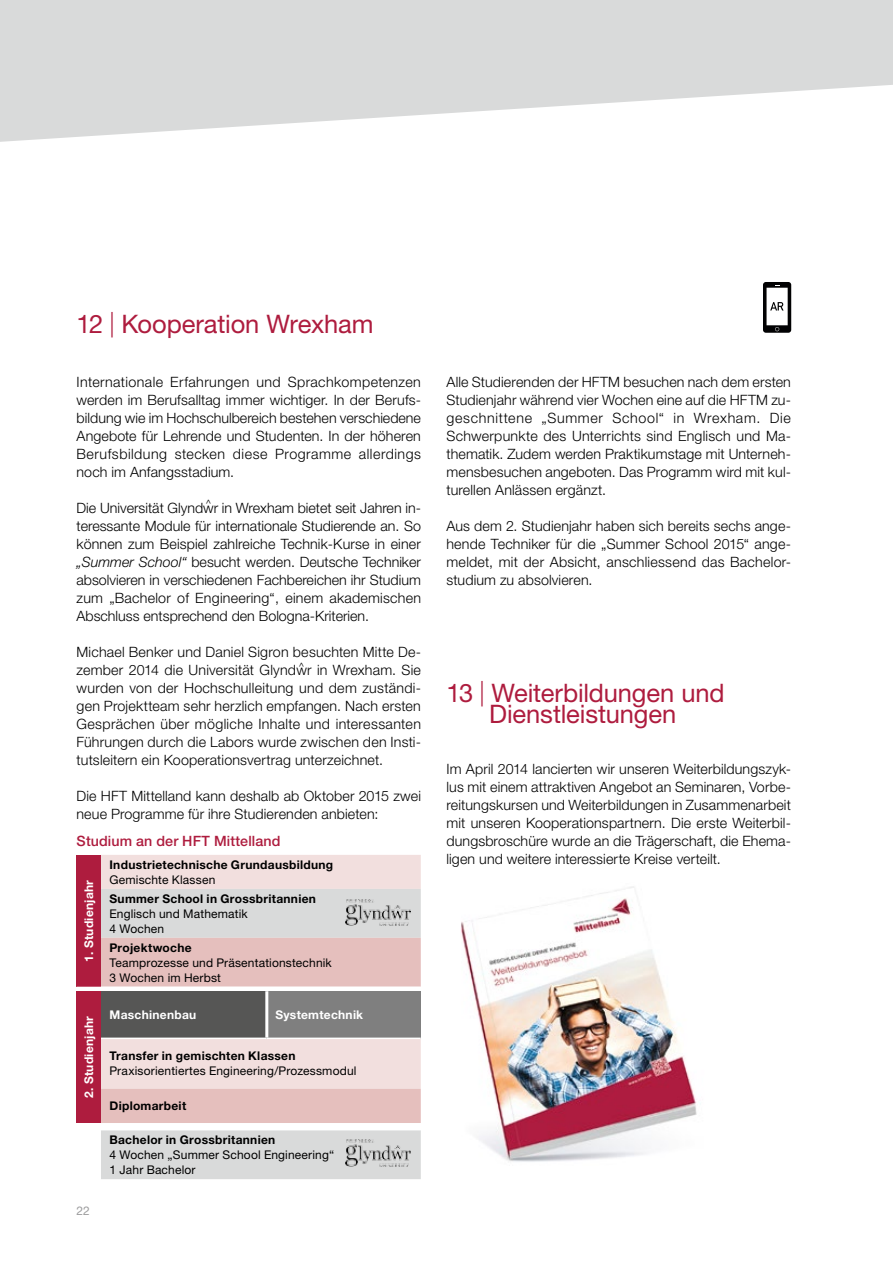
<style>
.page{position:relative;width:893px;height:1263px;background:#fff}
.page>*{position:absolute;margin:0;border:0;box-sizing:border-box;transform-origin:0 0}
.t1{font:25.5px/21px "Helvetica Neue LT Std";letter-spacing:-.005em;color:#ae1c3e;text-align:center}
.t2{font:300 14.25px/18px "Helvetica Neue LT Std";letter-spacing:.01em;color:#000;text-align:justify}
.t3{font:500 14.25px "Helvetica Neue LT Std";letter-spacing:.01em;color:#ae1c3e}
.t4{font:12px/15px "Helvetica Neue LT Std";letter-spacing:.015em;color:#000}
.t5{font:700 12px "Helvetica Neue LT Std";letter-spacing:.025em;color:#000}
.t6{font:700 12px "Helvetica Neue LT Std";letter-spacing:.025em;color:#fff}
.t7{font:12px "Helvetica Neue LT Std";color:#9c9c9d}
.t8{font:9px "Helvetica Neue LT Std";color:#000}
.s1{font-style:italic}
</style>
<div class="page">
<svg style="left:0;top:0;width:893px;height:142px;fill:#d9dada"></svg>
<img style="left:461px;top:886px;width:236px;height:276px">
<div style="left:77px;top:855px;width:24px;height:132px;background:#ae1c3e"></div>
<div style="left:101px;top:855px;width:320px;height:34px;background:#f2dfde"></div>
<div style="left:101px;top:889px;width:320px;height:290px;background:#d9dada"></div>
<div style="left:101px;top:938px;width:320px;height:49px;background:#e5bfbd"></div>
<svg style="left:101px;top:987px;width:320px;height:143px;background:#eed7d6"></svg>
<div style="left:77px;top:991px;width:24px;height:132px;background:#ae1c3e"></div>
<div style="left:101px;top:991px;width:166px;height:47px;background:#565655"></div>
<div style="left:267px;top:991px;width:154px;height:47px;background:#7f7f7f"></div>
<hr style="left:265px;top:991px;width:3px;height:46px;background:#fff">
<hr style="left:101px;top:1037px;width:166px;height:2px;background:#fff">
<hr style="left:267px;top:1037px;width:154px;height:2px;background:#fff">
<img style="left:345px;top:1140px;width:66px;height:27px">
<img style="left:345px;top:899px;width:66px;height:27px">
<svg style="left:763px;top:282px;width:28px;height:51px"></svg>
<h1 class="t1" style="left:77px;top:313px;width:299px">12 | Kooperation Wrexham</h1>
<p class="t2" style="left:77px;top:373px;width:346px">Internationale Erfahrungen und Sprachkompetenzen werden im Berufsalltag immer wichtiger. In der Berufs&shy;bildung wie im Hochschulbereich bestehen verschiedene Angebote für Lehrende und Studenten. In der höheren Berufsbildung stecken diese Programme allerdings noch im Anfangsstadium.</p>
<p class="t2" style="left:77px;top:499px;width:346px">Die Universität Glyndwr in Wrexham bietet seit Jahren in&shy;teressante Module für internationale Studierende an. So können zum Beispiel zahlreiche Technik-Kurse in einer <span class="s1">„Summer School“</span> besucht werden. Deutsche Techniker absolvieren in verschiedenen Fachbereichen ihr Studium zum „Bachelor of Engineering“, einem akademischen Abschluss entsprechend den Bologna-Kriterien.</p>
<p class="t2" style="left:77px;top:643px;width:346px">Michael Benker und Daniel Sigron besuchten Mitte De&shy;zember 2014 die Universität Glyndwr in Wrexham. Sie wurden von der Hochschulleitung und dem zuständi&shy;gen Projektteam sehr herzlich empfangen. Nach ersten Gesprächen über mögliche Inhalte und interessanten Führungen durch die Labors wurde zwischen den Insti&shy;tutsleitern ein Kooperationsvertrag unterzeichnet.</p>
<p class="t2" style="left:77px;top:787px;width:346px">Die HFT Mittelland kann deshalb ab Oktober 2015 zwei neue Programme für ihre Studierenden anbieten:</p>
<p class="t3" style="left:77px;top:832px;width:206px">Studium an der HFT Mittelland</p>
<p class="t6" style="left:81px;top:961px;width:83px;rotate:-90deg">1. Studienjahr</p>
<p class="t8" style="left:206px;top:497px;width:7px">^</p>
<p class="t8" style="left:299px;top:660px;width:7px">^</p>
<p class="t5" style="left:109px;top:857px;width:225px">Industrietechnische Grundausbildung</p>
<p class="t4" style="left:109px;top:872px;width:107px">Gemischte Klassen</p>
<p class="t5" style="left:109px;top:891px;width:208px">Summer School in Grossbritannien</p>
<p class="t4" style="left:109px;top:906px;width:140px">Englisch und Mathematik<br>4 Wochen</p>
<p class="t5" style="left:109px;top:940px;width:84px">Projektwoche</p>
<p class="t4" style="left:109px;top:954px;width:224px">Teamprozesse und Präsentationstechnik<br>3 Wochen im Herbst</p>
<p class="t6" style="left:81px;top:1098px;width:84px;rotate:-90deg">2. Studienjahr</p>
<p class="t7" style="left:77px;top:1204px;width:15px">22</p>
<p class="t6" style="left:109px;top:1007px;width:88px">Maschinenbau</p>
<p class="t6" style="left:275px;top:1007px;width:89px">Systemtechnik</p>
<p class="t5" style="left:109px;top:1048px;width:188px">Transfer in gemischten Klassen</p>
<p class="t4" style="left:109px;top:1063px;width:249px">Praxisorientiertes Engineering/Prozessmodul</p>
<p class="t5" style="left:109px;top:1098px;width:78px">Diplomarbeit</p>
<p class="t5" style="left:109px;top:1132px;width:167px">Bachelor in Grossbritannien</p>
<p class="t4" style="left:109px;top:1147px;width:226px">4 Wochen „Summer School Engineering“<br>1 Jahr Bachelor</p>
<p class="t2" style="left:446px;top:373px;width:346px">Alle Studierenden der HFTM besuchen nach dem ersten Studienjahr während vier Wochen eine auf die HFTM zu&shy;geschnittene „Summer School“ in Wrexham. Die Schwerpunkte des Unterrichts sind Englisch und Ma&shy;thematik. Zudem werden Praktikumstage mit Unterneh&shy;mensbesuchen angeboten. Das Programm wird mit kul&shy;turellen Anlässen ergänzt.</p>
<p class="t2" style="left:446px;top:517px;width:346px">Aus dem 2. Studienjahr haben sich bereits sechs ange&shy;hende Techniker für die „Summer School 2015“ ange&shy;meldet, mit der Absicht, anschliessend das Bachelor&shy;studium zu absolvieren.</p>
<h1 class="t1" style="left:446px;top:682px;width:280px">13 | Weiterbildungen und<br>Dienstleistungen</h1>
<p class="t2" style="left:446px;top:760px;width:346px">Im April 2014 lancierten wir unseren Weiterbildungszyk&shy;lus mit einem attraktiven Angebot an Seminaren, Vorbe&shy;reitungskursen und Weiterbildungen in Zusammenarbeit mit unseren Kooperationspartnern. Die erste Weiterbil&shy;dungsbroschüre wurde an die Trägerschaft, die Ehema&shy;ligen und weitere interessierte Kreise verteilt.</p>
</div>
